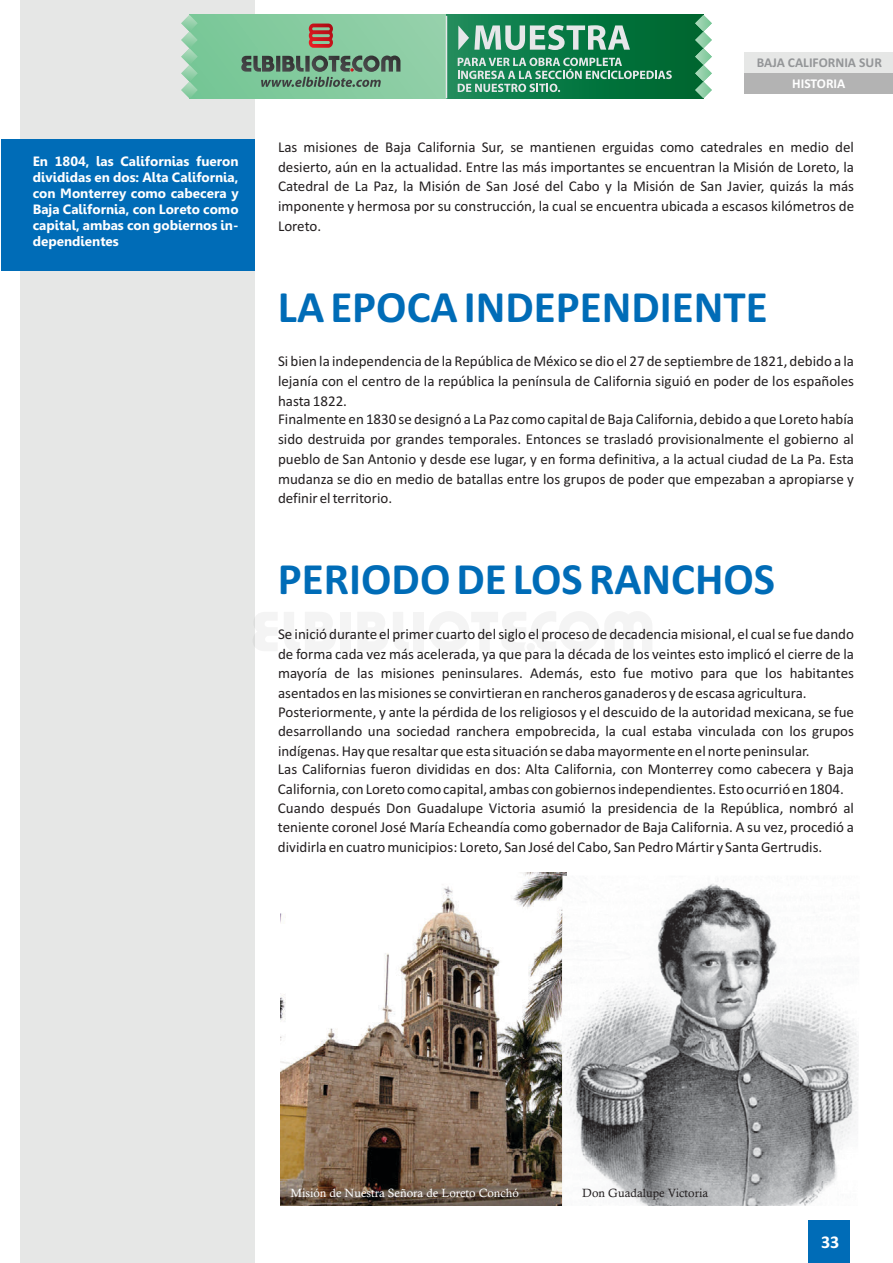
<style>
.page{position:relative;width:893px;height:1263px;background:#fff}
.page>*{position:absolute;margin:0;border:0;box-sizing:border-box;transform-origin:0 0}
.t1{font:700 45px "Calibri";color:#006cb7}
.t2{font:700 18px "Calibri";color:#fff}
.t3{font:15px/19.8px "Calibri";color:#231f20;text-align:justify}
.t4{font:700 13.5px/15.8px "Gisha";color:#fff;text-align:justify}
.t5{font:700 13.5px "Calibri";color:#949698}
.t6{font:700 13.5px "Calibri";color:#fff}
.t7{font:12px "Calisto";color:#fff}
.t8{font:12px "Calisto";color:#231f20}
</style>
<div class="page">
<div style="left:21px;top:0;width:234px;height:1263px;background:#e6e7e6"></div>
<div style="left:1px;top:140px;width:254px;height:131px;background:#006cb7"></div>
<img style="left:281px;top:872px;width:286px;height:334px">
<div style="left:808px;top:1220px;width:42px;height:42px;background:#006cb7"></div>
<img style="left:562px;top:875px;width:297px;height:331px">
<div style="left:274px;top:862px;width:13px;height:51px;background:#fff"></div>
<div style="left:745px;top:52px;width:148px;height:21px;background:#e6e7e6"></div>
<div style="left:745px;top:73px;width:148px;height:21px;background:#b3b3b3"></div>
<svg style="left:198px;top:15px;width:248px;height:83px;background:#86cba0"></svg>
<svg style="left:255px;top:612px;width:22px;height:39px"></svg>
<svg style="left:284px;top:612px;width:51px;height:39px"></svg>
<div style="left:340px;top:612px;width:11px;height:39px;background:#f4f4f4"></div>
<svg style="left:358px;top:612px;width:50px;height:39px"></svg>
<div style="left:413px;top:612px;width:11px;height:39px;background:#f4f4f4"></div>
<svg style="left:429px;top:612px;width:223px;height:39px"></svg>
<div style="left:446px;top:15px;width:257px;height:83px;background:linear-gradient(to right,#1d8d5d,#00642b)"></div>
<svg style="left:181px;top:15px;width:17px;height:83px"></svg>
<svg style="left:695px;top:15px;width:17px;height:83px"></svg>
<svg style="left:309px;top:24px;width:24px;height:24px"></svg>
<svg style="left:240px;top:56px;width:160px;height:31px;background:#679177"></svg>
<svg style="left:458px;top:58px;width:214px;height:34px;background:#41946e"></svg>
<svg style="left:458px;top:25px;width:172px;height:25px;background:#75b096"></svg>
<hr style="left:446px;top:16px;width:1px;height:82px;background:#e6e7e9">
<p class="t4" style="left:33px;top:155px;width:207px">En 1804, las Californias fueron divididas en dos: Alta California, con Monterrey como cabecera y Baja California, con Loreto como capital, ambas con gobiernos in&shy;dependientes</p>
<p class="t5" style="left:757px;top:57px;width:127px">BAJA CALIFORNIA SUR</p>
<p class="t6" style="left:792px;top:78px;width:55px">HISTORIA</p>
<p class="t3" style="left:278px;top:138px;width:578px">Las misiones de Baja California Sur, se mantienen erguidas como catedrales en medio del desierto, aún en la actualidad. Entre las más importantes se encuentran la Misión de Loreto, la Catedral de La Paz, la Misión de San José del Cabo y la Misión de San Javier, quizás la más imponente y hermosa por su construcción, la cual se encuentra ubicada a escasos kilómetros de Loreto.</p>
<h1 class="t1" style="left:278px;top:288px;width:491px">LA EPOCA INDEPENDIENTE</h1>
<p class="t3" style="left:278px;top:353px;width:577px">Si bien la independencia de la República de México se dio el 27 de septiembre de 1821, debido a la lejanía con el centro de la república la península de California siguió en poder de los españoles hasta 1822.</p>
<p class="t3" style="left:278px;top:411px;width:577px">Finalmente en 1830 se designó a La Paz como capital de Baja California, debido a que Loreto había sido destruida por grandes temporales. Entonces se trasladó provisionalmente el gobierno al pueblo de San Antonio y desde ese lugar, y en forma definitiva, a la actual ciudad de La Pa. Esta mudanza se dio en medio de batallas entre los grupos de poder que empezaban a apropiarse y definir el territorio.</p>
<h1 class="t1" style="left:278px;top:560px;width:499px">PERIODO DE LOS RANCHOS</h1>
<p class="t3" style="left:278px;top:625px;width:577px">Se inició durante el primer cuarto del siglo el proceso de decadencia misional, el cual se fue dando de forma cada vez más acelerada, ya que para la década de los veintes esto implicó el cierre de la mayoría de las misiones peninsulares. Además, esto fue motivo para que los habitantes asentados en las misiones se convirtieran en rancheros ganaderos y de escasa agricultura.</p>
<p class="t3" style="left:278px;top:703px;width:578px">Posteriormente, y ante la pérdida de los religiosos y el descuido de la autoridad mexicana, se fue desarrollando una sociedad ranchera empobrecida, la cual estaba vinculada con los grupos indígenas. Hay que resaltar que esta situación se daba mayormente en el norte peninsular.</p>
<p class="t3" style="left:278px;top:761px;width:577px">Las Californias fueron divididas en dos: Alta California, con Monterrey como cabecera y Baja<br>California, con Loreto como capital, ambas con gobiernos independientes. Esto ocurrió en 1804.</p>
<p class="t3" style="left:278px;top:799px;width:578px">Cuando después Don Guadalupe Victoria asumió la presidencia de la República, nombró al teniente coronel José María Echeandía como gobernador de Baja California. A su vez, procedió a dividirla en cuatro municipios: Loreto, San José del Cabo, San Pedro Mártir y Santa Gertrudis.</p>
<p class="t7" style="left:290px;top:1188px;width:230px">Misión de Nuestra Señora de Loreto Conchó</p>
<p class="t8" style="left:582px;top:1188px;width:127px">Don Guadalupe Victoria</p>
<p class="t2" style="left:821px;top:1234px;width:20px">33</p>
</div>
